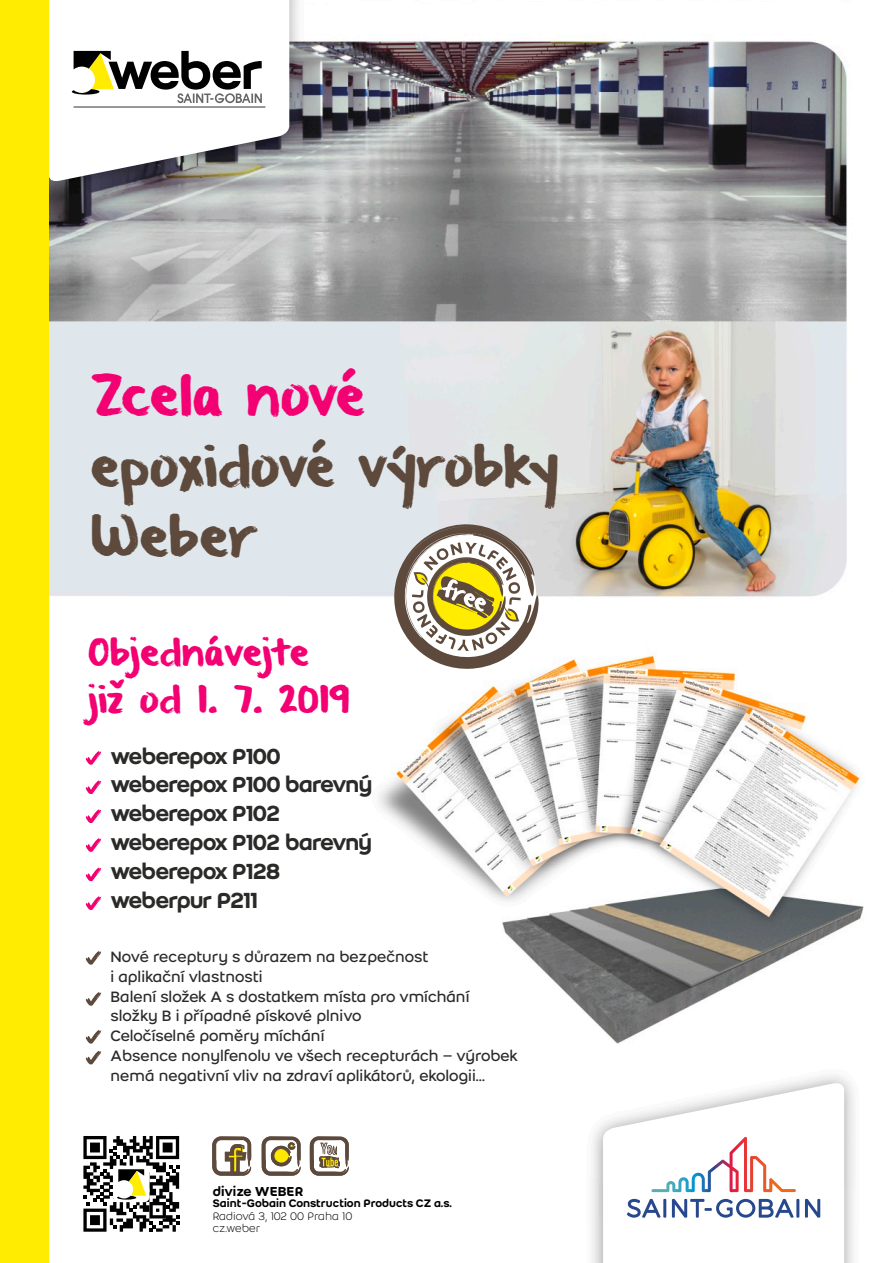
<style>
.page{position:relative;width:893px;height:1263px;background:#fff}
.page>*{position:absolute;margin:0;border:0;box-sizing:border-box;transform-origin:0 0}
.t1{font:45.3px/70.3px "Weber Brush";letter-spacing:-.005em;color:#5e4a3d}
.t2{font:45.3px "Weber Brush";color:#f30072}
.t3{font:30px/46.7px "Weber Brush";color:#f30072}
.t4{font:24px/28.8px "Weber Name";color:#2a2a29}
.t5{font:16.5px/19.8px "Weber";color:#2a2a29}
.t6{font:500 14.25px "Weber";color:#000}
.t7{font:500 12px "Weber";color:#000}
.t8{font:300 12px/12.3px "Weber";color:#000}
</style>
<div class="page">
<img style="left:48px;top:0;width:816px;height:1263px">
<svg style="left:86px;top:896px;width:15px;height:14px"></svg>
<svg style="left:86px;top:867px;width:15px;height:14px"></svg>
<svg style="left:48px;top:0;width:241px;height:183px"></svg>
<div style="left:0;top:0;width:48px;height:1263px;background:#ffec00"></div>
<svg style="left:603px;top:1081px;width:241px;height:182px"></svg>
<svg style="left:86px;top:1030px;width:15px;height:14px"></svg>
<svg style="left:86px;top:992px;width:15px;height:14px"></svg>
<svg style="left:86px;top:1051px;width:15px;height:13px"></svg>
<svg style="left:86px;top:838px;width:15px;height:14px"></svg>
<svg style="left:86px;top:809px;width:15px;height:14px"></svg>
<svg style="left:86px;top:951px;width:15px;height:14px"></svg>
<svg style="left:86px;top:780px;width:15px;height:14px"></svg>
<svg style="left:86px;top:751px;width:15px;height:14px"></svg>
<div style="left:75px;top:1128px;width:112px;height:112px;background:#fff"></div>
<svg style="left:83px;top:1136px;width:96px;height:96px"></svg>
<svg style="left:212px;top:1136px;width:39px;height:40px"></svg>
<svg style="left:262px;top:1136px;width:39px;height:40px"></svg>
<svg style="left:310px;top:1136px;width:39px;height:40px"></svg>
<svg style="left:394px;top:524px;width:145px;height:145px"></svg>
<h1 class="t2" style="left:91px;top:374px;width:275px">Zcela nové</h1>
<h1 class="t1" style="left:91px;top:436px;width:469px">epoxidové výrobky<br>Weber</h1>
<h2 class="t3" style="left:88px;top:632px;width:263px">Objednávejte již od 1. 7. 2019</h2>
<h3 class="t4" style="left:111px;top:743px;width:263px">weberepox P100 weberepox P100 barevný weberepox P102 weberepox P102 barevný weberepox P128 weberpur P211</h3>
<p class="t5" style="left:111px;top:948px;width:409px">Nové receptury s důrazem na bezpečnost<br>i aplikační vlastnosti<br>Balení složek A s dostatkem místa pro vmíchání složky B i případné pískové plnivo<br>Celočíselné poměry míchání<br>Absence nonylfenolu ve všech recepturách – výrobek nemá negativní vliv na zdraví aplikátorů, ekologii…</p>
<p class="t6" style="left:213px;top:1185px;width:92px">divize WEBER</p>
<p class="t7" style="left:213px;top:1198px;width:241px">Saint-Gobain Construction Products CZ a.s.</p>
<p class="t8" style="left:213px;top:1210px;width:141px">Radiová 3, 102 00 Praha 10 cz.weber</p>
</div>
